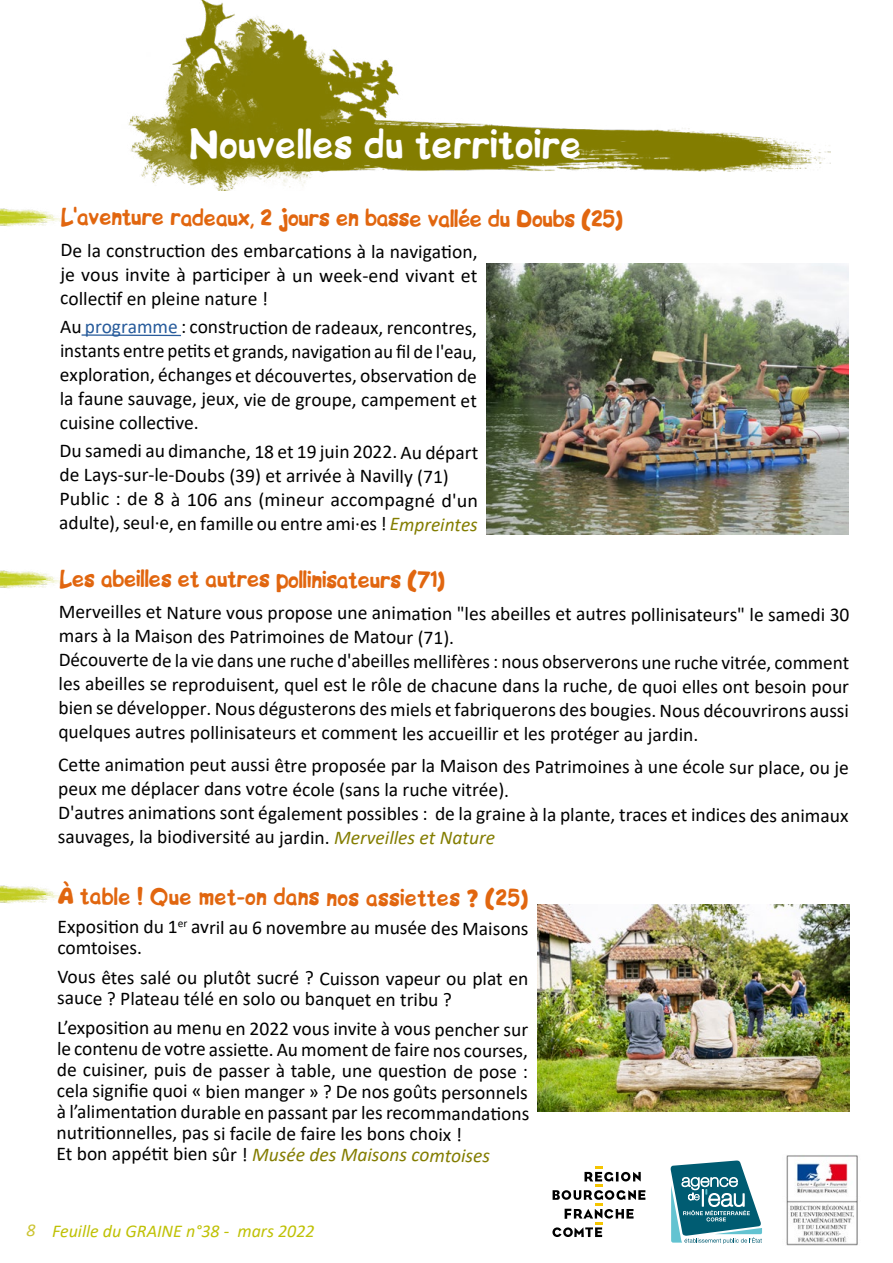
<style>
.page{position:relative;width:893px;height:1263px;background:#fff}
.page>*{position:absolute;margin:0;border:0;box-sizing:border-box;transform-origin:0 0}
.t1{font:36px "BIP";letter-spacing:.02em;color:#fff}
.t2{font:21px "BIP";letter-spacing:-.005em;color:#e1660f}
.t3{font:21px "BIP";letter-spacing:.015em;color:#e1660f}
.t4{font:19.5px/23.9px "Calibri";letter-spacing:-.005em;color:#000}
.t5{font:italic 18px "Calibri";color:#bfc105}
.s1{color:#275b9b}
.s2{font-style:italic;color:#837d00}
.s3{color:#ccc432}
</style>
<div class="page">
<img style="left:0;top:208px;width:74px;height:19px">
<img style="left:128px;top:0;width:703px;height:190px">
<img style="left:786px;top:1155px;width:72px;height:91px">
<svg style="left:671px;top:1160px;width:91px;height:84px"></svg>
<svg style="left:552px;top:1166px;width:93px;height:71px"></svg>
<hr style="left:82px;top:334px;width:99px;height:2px;background:#275b9b">
<img style="left:0;top:570px;width:74px;height:19px">
<img style="left:487px;top:263px;width:362px;height:271px">
<img style="left:538px;top:904px;width:311px;height:207px">
<img style="left:0;top:885px;width:74px;height:19px">
<h1 class="t1" style="left:296px;top:110px;width:393px">Nouvelles du territoire</h1>
<h1 class="t1" style="left:190px;top:117px;width:393px">Nouvelles du territoire</h1>
<p class="t2" style="left:61px;top:201px;width:564px">L'aventure radeaux, 2 jours en basse vallée du Doubs (25)</p>
<p class="t4" style="left:60px;top:239px;width:419px;text-align:justify">De la construction des embarcations à la navigation, je vous invite à participer à un week-end vivant et collectif en pleine nature !</p>
<p class="t4" style="left:60px;top:315px;width:419px;text-align:justify">Au <span class="s1">programme</span> : construction de radeaux, rencontres, instants entre petits et grands, navigation au fil de l'eau, exploration, échanges et découvertes, observation de la faune sauvage, jeux, vie de groupe, campement et cuisine collective.</p>
<p class="t4" style="left:59px;top:439px;width:420px">Du samedi au dimanche, 18 et 19 juin 2022. Au départ de Lays-sur-le-Doubs (39) et arrivée à Navilly (71)<br>Public : de 8 à 106 ans (mineur accompagné d'un adulte), seul·e, en famille ou entre ami·es ! <span class="s2">Empreintes</span></p>
<p class="t2" style="left:59px;top:563px;width:387px">Les abeilles et autres pollinisateurs (71)</p>
<p class="t4" style="left:59px;top:601px;width:792px;line-height:23.1px">Merveilles et Nature vous propose une animation "les abeilles et autres pollinisateurs" le samedi 30 mars à la Maison des Patrimoines de Matour (71).</p>
<p class="t4" style="left:58px;top:649px;width:792px;text-align:justify">Découverte de la vie dans une ruche d'abeilles mellifères : nous observerons une ruche vitrée, comment les abeilles se reproduisent, quel est le rôle de chacune dans la ruche, de quoi elles ont besoin pour bien se développer. Nous dégusterons des miels et fabriquerons des bougies. Nous découvrirons aussi quelques autres pollinisateurs et comment les accueillir et les protéger au jardin.</p>
<p class="t4" style="left:58px;top:753px;width:792px">Cette animation peut aussi être proposée par la Maison des Patrimoines à une école sur place, ou je peux me déplacer dans votre école (sans la ruche vitrée).<br>D'autres animations sont également possibles : de la graine à la plante, traces et indices des animaux</p>
<p class="t4" style="left:58px;top:824px;width:439px">sauvages, la biodiversité au jardin. <span class="s2">Merveilles et Nature</span></p>
<p class="t3" style="left:58px;top:881px;width:472px">À table ! Que met-on dans nos assiettes ? (25)</p>
<p class="t4" style="left:57px;top:917px;width:473px;line-height:20.2px">Exposition du 1<sup>er</sup> avril au 6 novembre au musée des Maisons comtoises.</p>
<p class="t4" style="left:57px;top:967px;width:473px;line-height:20.9px">Vous êtes salé ou plutôt sucré ? Cuisson vapeur ou plat en sauce ? Plateau télé en solo ou banquet en tribu ?</p>
<p class="t4" style="left:57px;top:1017px;width:474px;line-height:21px">L’exposition au menu en 2022 vous invite à vous pencher sur le contenu de votre assiette. Au moment de faire nos courses, de cuisiner, puis de passer à table, une question de pose : cela signifie quoi « bien manger » ? De nos goûts personnels à l’alimentation durable en passant par les recommandations nutritionnelles, pas si facile de faire les bons choix !<br>Et bon appétit bien sûr ! <span class="s2">Musée des Maisons comtoises</span></p>
<p class="t5" style="left:27px;top:1219px;width:290px"><span class="s3">8</span> Feuille du GRAINE n°38 - mars 2022</p>
</div>
